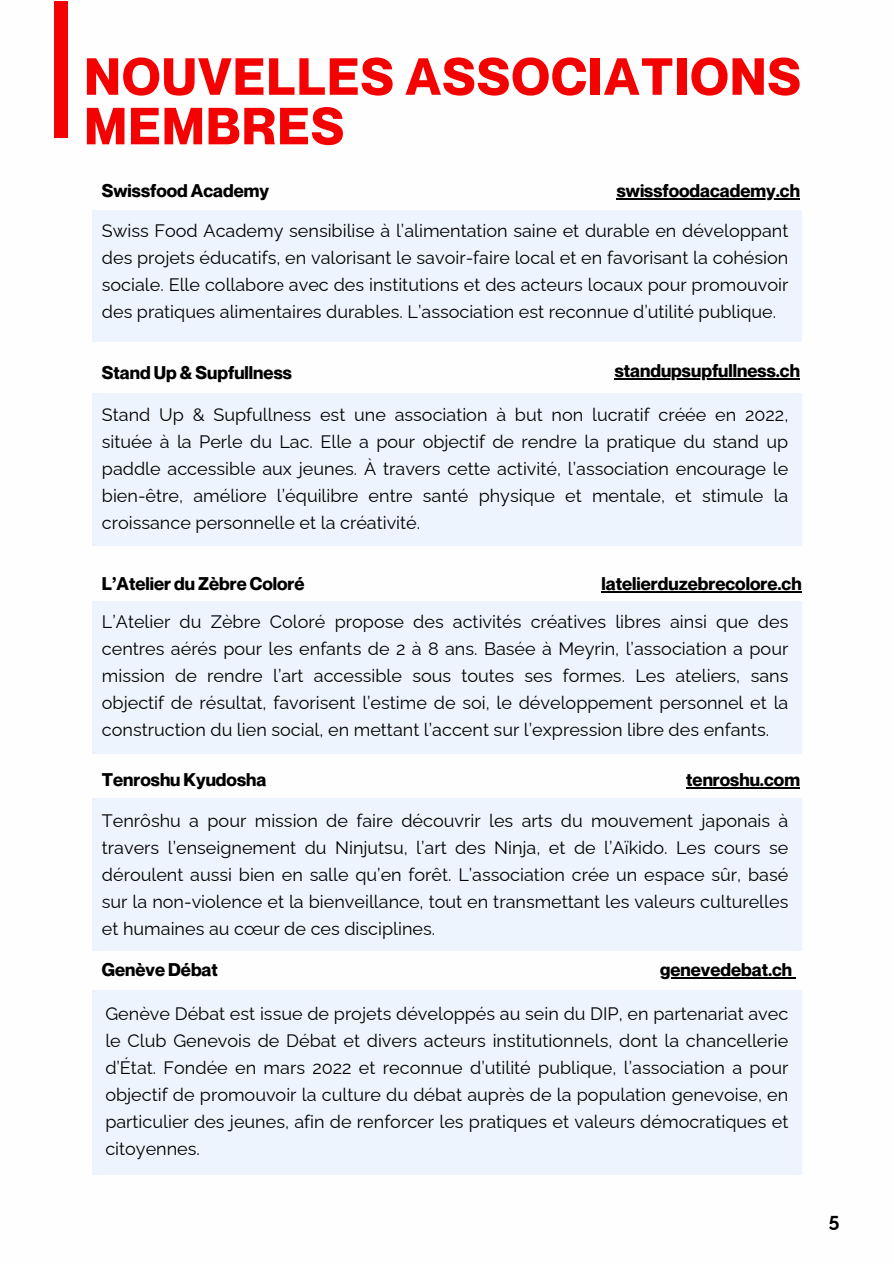
<style>
.page{position:relative;width:894px;height:1264px;background:#fff}
.page>*{position:absolute;margin:0;border:0;box-sizing:border-box;transform-origin:0 0}
.t1{font:700 51px/49.5px "Neue Montreal";letter-spacing:.03em;color:#f40101}
.t2{font:700 19.2px "Raleway";color:#000}
.t3{font:18px/27px "Raleway";color:#000;text-align:justify}
.t4{font:700 18px "Neue Montreal";color:#000}
</style>
<div class="page">
<div style="left:92px;top:210px;width:709px;height:132px;background:#eef4fe"></div>
<div style="left:92px;top:393px;width:709px;height:153px;background:#eef4fe"></div>
<div style="left:92px;top:601px;width:709px;height:153px;background:#eef4fe"></div>
<div style="left:92px;top:798px;width:709px;height:153px;background:#eef4fe"></div>
<div style="left:92px;top:989px;width:709px;height:185px;background:#eef4fe"></div>
<div style="left:54px;top:1px;width:14px;height:137px;background:#f40101"></div>
<hr style="left:686px;top:787px;width:113px;height:1px;background:#000">
<hr style="left:625px;top:199px;width:174px;height:1px;background:#000">
<hr style="left:614px;top:378px;width:185px;height:1px;background:#000">
<hr style="left:601px;top:591px;width:200px;height:1px;background:#000">
<hr style="left:660px;top:977px;width:132px;height:1px;background:#000">
<h1 class="t1" style="left:84px;top:51px;width:717px">NOUVELLES ASSOCIATIONS<br>MEMBRES</h1>
<p class="t4" style="left:102px;top:180px;width:169px">Swissfood Academy</p>
<p class="t4" style="left:616px;top:180px;width:185px">swissfoodacademy.ch</p>
<h2 class="t3" style="left:102px;top:217px;width:687px">Swiss Food Academy sensibilise à l’alimentation saine et durable en développant des projets éducatifs, en valorisant le savoir-faire local et en favorisant la cohésion sociale. Elle collabore avec des institutions et des acteurs locaux pour promouvoir des pratiques alimentaires durables. L’association est reconnue d’utilité publique.</h2>
<h2 class="t4" style="left:102px;top:362px;width:191px">Stand Up &amp; Supfullness</h2>
<p class="t4" style="left:614px;top:360px;width:187px">standupsupfullness.ch</p>
<h2 class="t3" style="left:102px;top:401px;width:687px">Stand Up &amp; Supfullness est une association à but non lucratif créée en 2022, située à la Perle du Lac. Elle a pour objectif de rendre la pratique du stand up paddle accessible aux jeunes. À travers cette activité, l’association encourage le bien-être, améliore l’équilibre entre santé physique et mentale, et stimule la croissance personnelle et la créativité.</h2>
<h2 class="t4" style="left:102px;top:572px;width:204px">L’Atelier du Zèbre Coloré</h2>
<h2 class="t4" style="left:601px;top:572px;width:201px">latelierduzebrecolore.ch</h2>
<p class="t3" style="left:102px;top:608px;width:687px">L’Atelier du Zèbre Coloré propose des activités créatives libres ainsi que des centres aérés pour les enfants de 2 à 8 ans. Basée à Meyrin, l’association a pour mission de rendre l’art accessible sous toutes ses formes. Les ateliers, sans objectif de résultat, favorisent l’estime de soi, le développement personnel et la construction du lien social, en mettant l’accent sur l’expression libre des enfants.</p>
<p class="t4" style="left:102px;top:769px;width:166px">Tenroshu Kyudosha</p>
<h2 class="t4" style="left:686px;top:769px;width:115px">tenroshu.com</h2>
<h2 class="t3" style="left:102px;top:806px;width:687px">Tenrôshu a pour mission de faire découvrir les arts du mouvement japonais à travers l’enseignement du Ninjutsu, l’art des Ninja, et de l’Aïkido. Les cours se déroulent aussi bien en salle qu’en forêt. L’association crée un espace sûr, basé sur la non-violence et la bienveillance, tout en transmettant les valeurs culturelles et humaines au cœur de ces disciplines.</h2>
<h2 class="t4" style="left:102px;top:958px;width:117px">Genève Débat</h2>
<p class="t4" style="left:660px;top:958px;width:133px">genevedebat.ch</p>
<h2 class="t3" style="left:105px;top:999px;width:684px">Genève Débat est issue de projets développés au sein du DIP, en partenariat avec le Club Genevois de Débat et divers acteurs institutionnels, dont la chancellerie d’État. Fondée en mars 2022 et reconnue d’utilité publique, l’association a pour objectif de promouvoir la culture du débat auprès de la population genevoise, en particulier des jeunes, afin de renforcer les pratiques et valeurs démocratiques et citoyennes.</h2>
<p class="t2" style="left:828px;top:1209px;width:12px">5</p>
</div>
